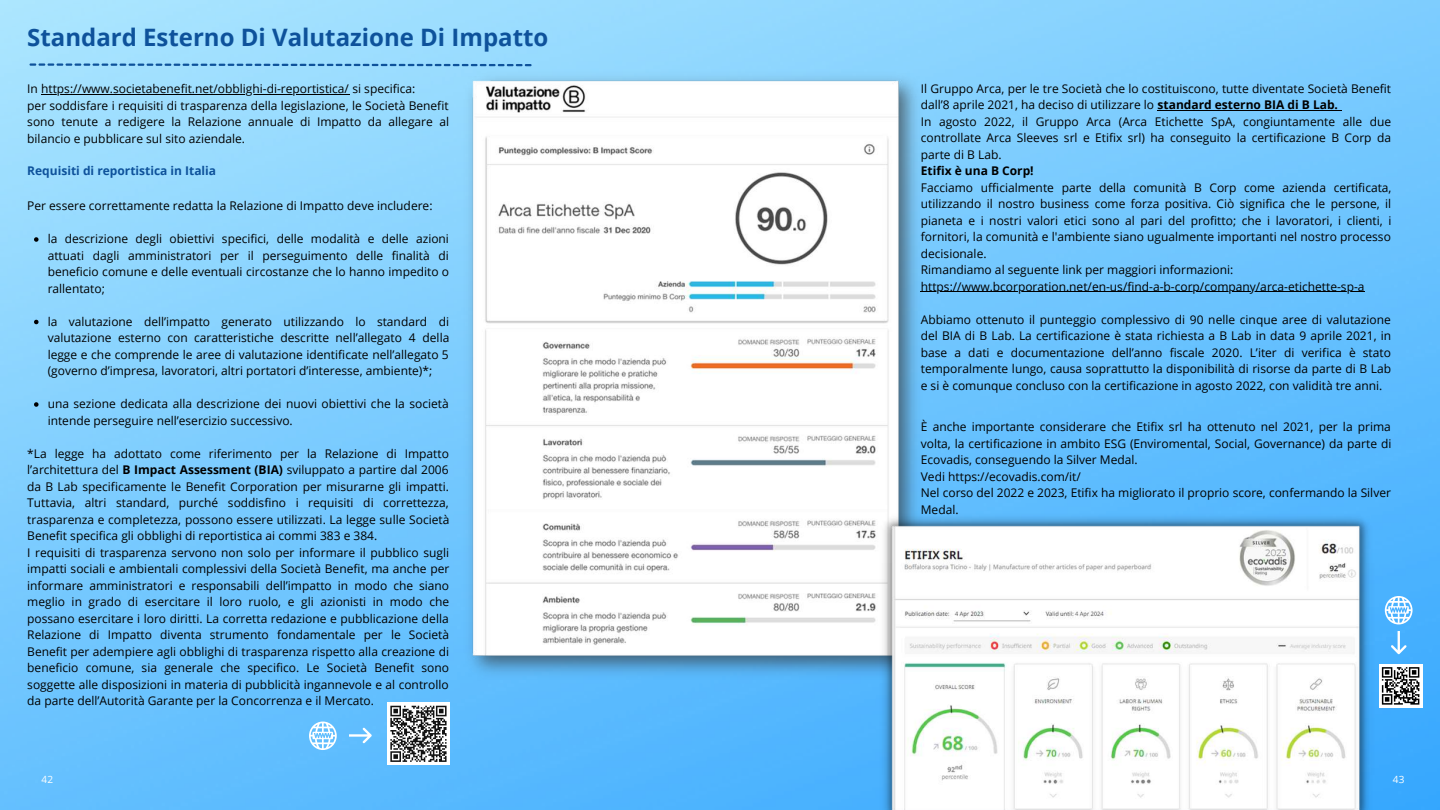
<style>
.page{position:relative;width:1440px;height:810px;background:#fff}
.page>*{position:absolute;margin:0;border:0;box-sizing:border-box;transform-origin:0 0}
.t1{font:700 24px "Open Sans";color:#0e529b}
.t2{font:12px/16.5px "Open Sans";color:#000}
.t3{font:700 12px "Open Sans";color:#0e529b}
.t4{font:700 12px "Open Sans";color:#000}
.t5{font:10px "Open Sans";color:#fff}
.s1{font-weight:700}
</style>
<div class="page">
<img style="left:0;top:0;width:1440px;height:810px">
<img style="left:459px;top:66px;width:470px;height:620px">
<svg style="left:30px;top:63px;width:502px;height:3px;background:#5395cb"></svg>
<div style="left:387px;top:703px;width:63px;height:62px;background:#fff"></div>
<svg style="left:390px;top:705px;width:57px;height:57px"></svg>
<svg style="left:309px;top:722px;width:28px;height:28px"></svg>
<svg style="left:349px;top:728px;width:23px;height:15px"></svg>
<svg style="left:1379px;top:664px;width:43px;height:44px"></svg>
<svg style="left:1382px;top:667px;width:37px;height:38px"></svg>
<svg style="left:1385px;top:596px;width:28px;height:28px"></svg>
<svg style="left:1391px;top:632px;width:16px;height:22px"></svg>
<img style="left:877px;top:512px;width:497px;height:298px">
<hr style="left:41px;top:94px;width:308px;height:1px;background:#000">
<hr style="left:1158px;top:110px;width:180px;height:1px;background:#000">
<hr style="left:921px;top:291px;width:444px;height:1px;background:#000">
<svg style="left:34px;top:237px;width:5px;height:5px"></svg>
<svg style="left:34px;top:320px;width:5px;height:4px"></svg>
<svg style="left:34px;top:402px;width:5px;height:5px"></svg>
<h1 class="t1" style="left:27px;top:21px;width:523px">Standard Esterno Di Valutazione Di Impatto</h1>
<p class="t2" style="left:27px;top:80px;width:423px">In https://www.societabenefit.net/obblighi-di-reportistica/ si specifica:<br>per soddisfare i requisiti di trasparenza della legislazione, le Società Benefit sono tenute a redigere la Relazione annuale di Impatto da allegare al bilancio e pubblicare sul sito aziendale.</p>
<p class="t2" style="left:921px;top:80px;width:472px">Il Gruppo Arca, per le tre Società che lo costituiscono, tutte diventate Società Benefit dall’8 aprile 2021, ha deciso di utilizzare lo <span class="s1">standard esterno BIA di B Lab.<br></span>In agosto 2022, il Gruppo Arca (Arca Etichette SpA, congiuntamente alle due controllate Arca Sleeves srl e Etifix srl) ha conseguito la certificazione B Corp da parte di B Lab.</p>
<p class="t4" style="left:921px;top:162px;width:114px">Etifix è una B Corp!</p>
<p class="t2" style="left:921px;top:179px;width:472px">Facciamo ufficialmente parte della comunità B Corp come azienda certificata, utilizzando il nostro business come forza positiva. Ciò significa che le persone, il pianeta e i nostri valori etici sono al pari del profitto; che i lavoratori, i clienti, i fornitori, la comunità e l'ambiente siano ugualmente importanti nel nostro processo decisionale.<br>Rimandiamo al seguente link per maggiori informazioni: https://www.bcorporation.net/en-us/find-a-b-corp/company/arca-etichette-sp-a</p>
<p class="t2" style="left:921px;top:311px;width:472px;text-align:justify">Abbiamo ottenuto il punteggio complessivo di 90 nelle cinque aree di valutazione del BIA di B Lab. La certificazione è stata richiesta a B Lab in data 9 aprile 2021, in base a dati e documentazione dell’anno fiscale 2020. L’iter di verifica è stato temporalmente lungo, causa soprattutto la disponibilità di risorse da parte di B Lab e si è comunque concluso con la certificazione in agosto 2022, con validità tre anni.</p>
<p class="t3" style="left:27px;top:162px;width:190px">Requisiti di reportistica in Italia</p>
<p class="t2" style="left:27px;top:197px;width:407px">Per essere correttamente redatta la Relazione di Impatto deve includere:</p>
<p class="t2" style="left:48px;top:230px;width:403px;text-align:justify">la descrizione degli obiettivi specifici, delle modalità e delle azioni attuati dagli amministratori per il perseguimento delle finalità di beneficio comune e delle eventuali circostanze che lo hanno impedito o rallentato;</p>
<p class="t2" style="left:48px;top:313px;width:403px;text-align:justify">la valutazione dell’impatto generato utilizzando lo standard di valutazione esterno con caratteristiche descritte nell’allegato 4 della legge e che comprende le aree di valutazione identificate nell’allegato 5 (governo d’impresa, lavoratori, altri portatori d’interesse, ambiente)*;</p>
<p class="t2" style="left:48px;top:395px;width:403px">una sezione dedicata alla descrizione dei nuovi obiettivi che la società intende perseguire nell’esercizio successivo.</p>
<p class="t2" style="left:921px;top:418px;width:472px">È anche importante considerare che Etifix srl ha ottenuto nel 2021, per la prima volta, la certificazione in ambito ESG (Enviromental, Social, Governance) da parte di Ecovadis, conseguendo la Silver Medal.<br>Vedi https://ecovadis.com/it/<br>Nel corso del 2022 e 2023, Etifix ha migliorato il proprio score, confermando la Silver Medal.</p>
<p class="t2" style="left:27px;top:445px;width:424px">*La legge ha adottato come riferimento per la Relazione di Impatto l’architettura del <span class="s1">B Impact Assessment (BIA)</span> sviluppato a partire dal 2006 da B Lab specificamente le Benefit Corporation per misurarne gli impatti.<br>Tuttavia, altri standard, purché soddisfino i requisiti di correttezza, trasparenza e completezza, possono essere utilizzati. La legge sulle Società Benefit specifica gli obblighi di reportistica ai commi 383 e 384.<br>I requisiti di trasparenza servono non solo per informare il pubblico sugli impatti sociali e ambientali complessivi della Società Benefit, ma anche per informare amministratori e responsabili dell’impatto in modo che siano meglio in grado di esercitare il loro ruolo, e gli azionisti in modo che possano esercitare i loro diritti. La corretta redazione e pubblicazione della Relazione di Impatto diventa strumento fondamentale per le Società Benefit per adempiere agli obblighi di trasparenza rispetto alla creazione di beneficio comune, sia generale che specifico. Le Società Benefit sono soggette alle disposizioni in materia di pubblicità ingannevole e al controllo da parte dell’Autorità Garante per la Concorrenza e il Mercato.</p>
<p class="t5" style="left:42px;top:773px;width:13px">42</p>
<p class="t5" style="left:1393px;top:773px;width:13px">43</p>
</div>
